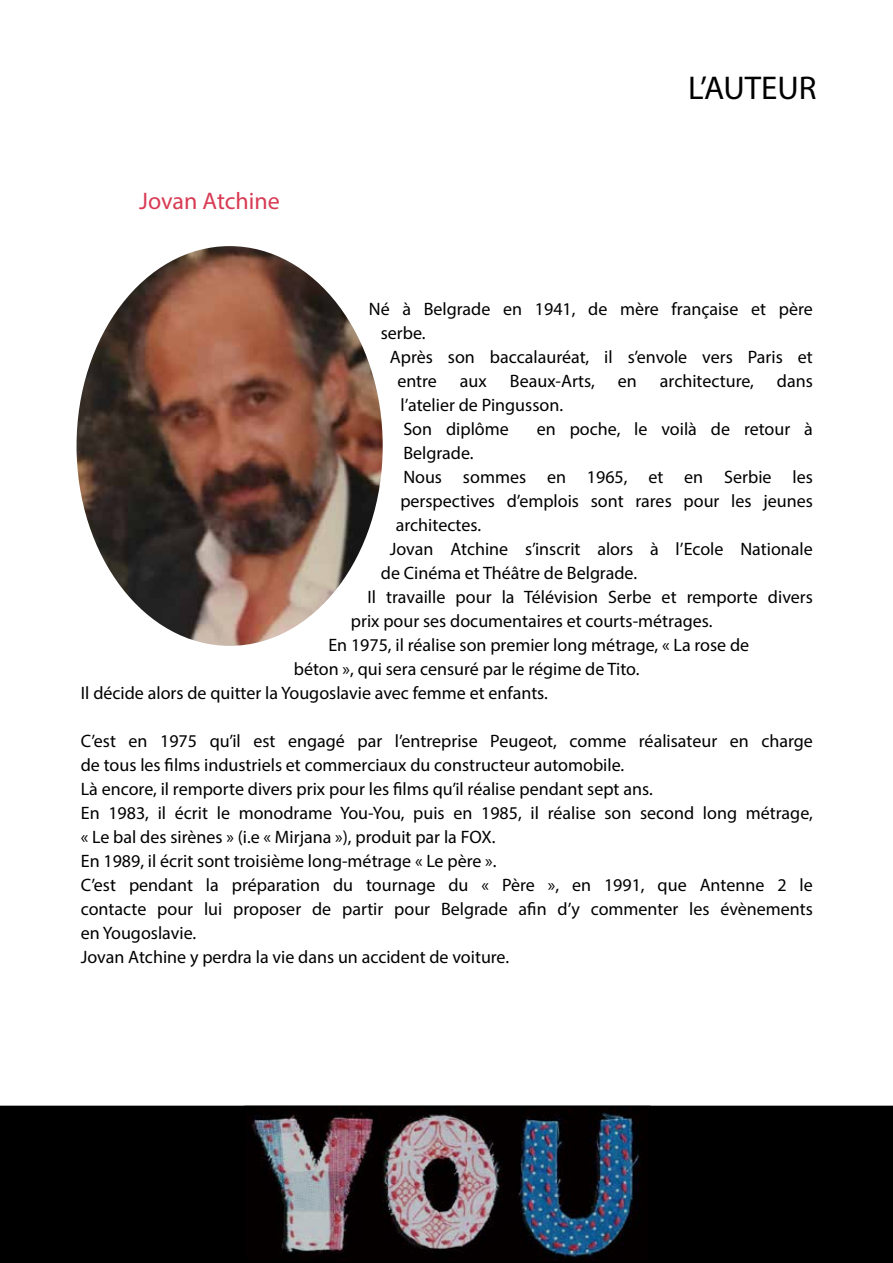
<style>
.page{position:relative;width:893px;height:1263px;background:#fff}
.page>*{position:absolute;margin:0;border:0;box-sizing:border-box;transform-origin:0 0}
.t1{font:33px "Myriad Pro";color:#000}
.t2{font:24px "Myriad Pro";color:#d83b54}
.t3{font:18px/24px "Myriad Pro";color:#000}
</style>
<div class="page">
<div style="left:1px;top:1106px;width:891px;height:156px;background:#000"></div>
<div style="left:0;top:1106px;width:893px;height:157px;border:2px solid #000"></div>
<img style="left:251px;top:1110px;width:390px;height:150px">
<div style="left:244px;top:1106px;width:407px;height:157px;border:2px solid #000"></div>
<img style="left:77px;top:246px;width:306px;height:400px">
<h2 class="t2" style="left:139px;top:186px;width:142px">Jovan Atchine</h2>
<h1 class="t1" style="left:688px;top:68px;width:130px">L’AUTEUR</h1>
<p class="t3" style="left:369px;top:297px;width:445px">Né à Belgrade en 1941, de mère française et père</p>
<p class="t3" style="left:381px;top:321px;width:46px">serbe.</p>
<p class="t3" style="left:390px;top:345px;width:425px">Après son baccalauréat, il s’envole vers Paris et</p>
<p class="t3" style="left:397px;top:369px;width:41px">entre</p>
<p class="t3" style="left:460px;top:369px;width:28px">aux</p>
<p class="t3" style="left:510px;top:369px;width:87px">Beaux-Arts,</p>
<p class="t3" style="left:618px;top:369px;width:21px">en</p>
<p class="t3" style="left:660px;top:369px;width:95px">architecture,</p>
<p class="t3" style="left:777px;top:369px;width:37px">dans</p>
<p class="t3" style="left:400px;top:393px;width:164px">l’atelier de Pingusson.<br>Son diplôme</p>
<p class="t3" style="left:537px;top:417px;width:278px">en poche, le voilà de retour à</p>
<p class="t3" style="left:403px;top:441px;width:72px">Belgrade.</p>
<p class="t3" style="left:403px;top:465px;width:411px">Nous sommes en 1965, et en Serbie les</p>
<p class="t3" style="left:400px;top:489px;width:414px">perspectives d’emplois sont rares pour les jeunes</p>
<p class="t3" style="left:396px;top:513px;width:87px">architectes.</p>
<p class="t3" style="left:390px;top:537px;width:424px">Jovan Atchine s’inscrit alors à l’Ecole Nationale</p>
<p class="t3" style="left:381px;top:561px;width:258px">de Cinéma et Théâtre de Belgrade.</p>
<p class="t3" style="left:367px;top:585px;width:447px">Il travaille pour la Télévision Serbe et remporte divers</p>
<p class="t3" style="left:351px;top:609px;width:363px">prix pour ses documentaires et courts-métrages.</p>
<p class="t3" style="left:328px;top:633px;width:422px">En 1975, il réalise son premier long métrage, « La rose de</p>
<p class="t3" style="left:294px;top:657px;width:347px">béton », qui sera censuré par le régime de Tito.</p>
<p class="t3" style="left:81px;top:681px;width:469px">Il décide alors de quitter la Yougoslavie avec femme et enfants.</p>
<p class="t3" style="left:81px;top:729px;width:734px">C’est en 1975 qu’il est engagé par l’entreprise Peugeot, comme réalisateur en charge de tous les films industriels et commerciaux du constructeur automobile.<br>Là encore, il remporte divers prix pour les films qu’il réalise pendant sept ans.<br>En 1983, il écrit le monodrame You-You, puis en 1985, il réalise son second long métrage, « Le bal des sirènes » (i.e « Mirjana »), produit par la FOX.<br>En 1989, il écrit sont troisième long-métrage « Le père ».<br>C’est pendant la préparation du tournage du « Père », en 1991, que Antenne 2 le contacte pour lui proposer de partir pour Belgrade afin d’y commenter les évènements en Yougoslavie.<br>Jovan Atchine y perdra la vie dans un accident de voiture.</p>
</div>
